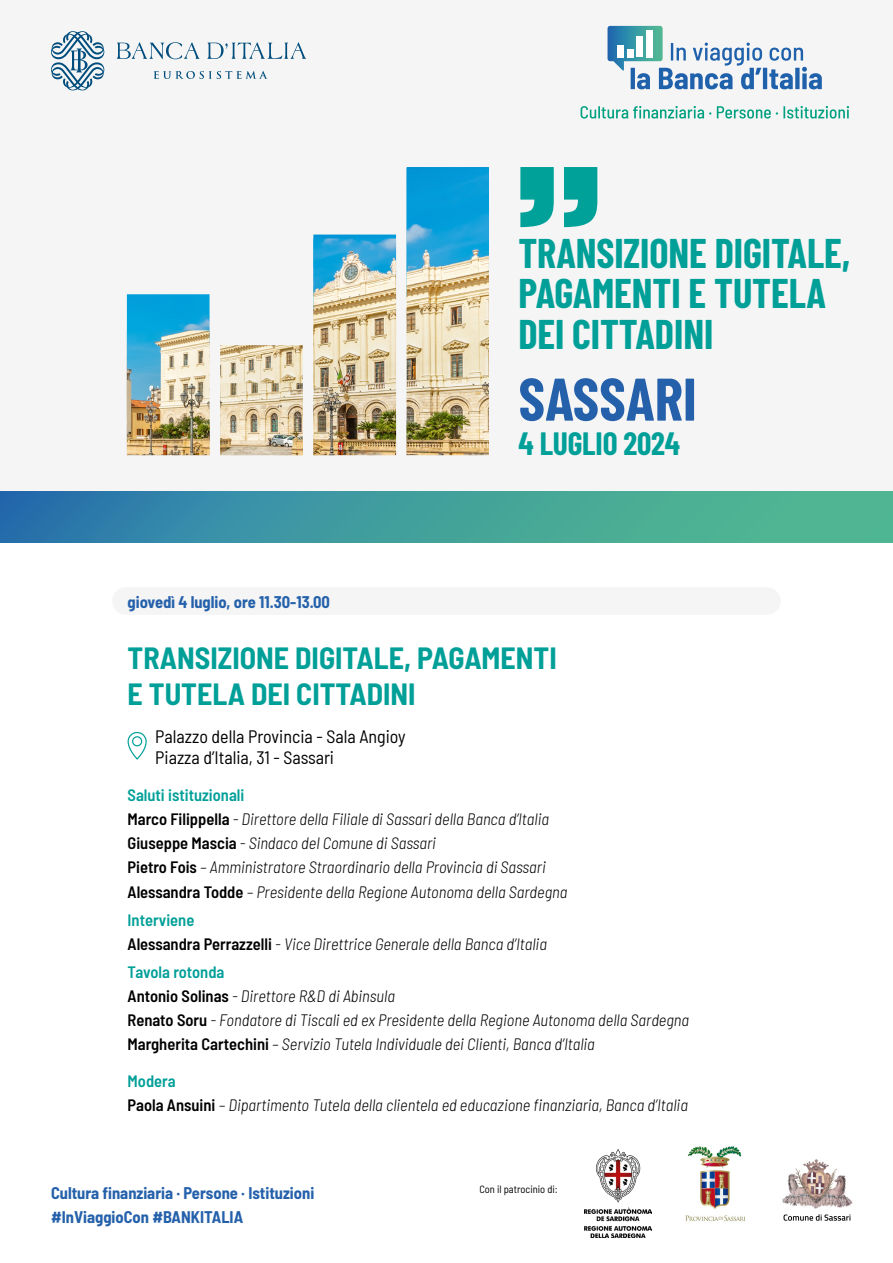
<style>
.page{position:relative;width:893px;height:1263px;background:#fff}
.page>*{position:absolute;margin:0;border:0;box-sizing:border-box;transform-origin:0 0}
.t1{font:700 60px "Barlow Condensed";color:#2561ab}
.t2{font:700 40.5px/40.5px "Barlow Condensed";letter-spacing:-.005em;color:#009f98}
.t3{font:700 31.5px "Barlow Condensed";letter-spacing:-.005em;color:#009f98}
.t4{font:700 semi-condensed 30px/36px "Barlow";color:#009f98}
.testo_corrente{font:semi-condensed 18px/21.6px "Barlow";color:#000}
.testo_corrente-2{font:italic 300 semi-condensed 16.5px "Barlow";color:#000}
.testo_corrente-3{font:700 semi-condensed 16.5px "Barlow";color:#2561ab}
.testo_corrente-4{font:600 semi-condensed 16.5px "Barlow";color:#009f98}
.testo_corrente-5{font:semi-condensed 10.5px "Barlow";color:#000}
.s1{font-weight:600;font-style:normal}
</style>
<div class="page">
<div style="left:112px;top:587px;width:669px;height:28px;background:#f5f5f5;border-radius:14px"></div>
<svg style="left:127px;top:731px;width:20px;height:29px"></svg>
<div style="left:0;top:0;width:893px;height:491px;background:#f5f5f5"></div>
<svg style="left:0;top:491px;width:893px;height:51px;background:#409c9d"></svg>
<svg style="left:117px;top:42px;width:83px;height:17px"></svg>
<svg style="left:207px;top:42px;width:99px;height:17px"></svg>
<svg style="left:154px;top:71px;width:114px;height:8px"></svg>
<svg style="left:51px;top:31px;width:53px;height:59px"></svg>
<svg style="left:520px;top:167px;width:77px;height:60px"></svg>
<svg style="left:607px;top:26px;width:215px;height:63px"></svg>
<svg style="left:581px;top:106px;width:130px;height:13px"></svg>
<svg style="left:717px;top:106px;width:132px;height:13px"></svg>
<img style="left:782px;top:1159px;width:71px;height:50px">
<svg style="left:783px;top:1214px;width:67px;height:7px"></svg>
<img style="left:685px;top:1146px;width:60px;height:76px">
<img style="left:584px;top:1149px;width:68px;height:88px">
<img style="left:127px;top:168px;width:362px;height:287px">
<h1 class="t2" style="left:518px;top:231px;width:333px">TRANSIZIONE DIGITALE,<br>PAGAMENTI E TUTELA<br>DEI CITTADINI</h1>
<h1 class="t1" style="left:518px;top:356px;width:180px">SASSARI</h1>
<h1 class="t3" style="left:518px;top:421px;width:163px">4 LUGLIO 2024</h1>
<h2 class="testo_corrente-3" style="left:128px;top:590px;width:204px">giovedì 4 luglio, ore 11.30-13.00</h2>
<h2 class="t4" style="left:128px;top:638px;width:431px">TRANSIZIONE DIGITALE, PAGAMENTI<br>E TUTELA DEI CITTADINI</h2>
<p class="testo_corrente" style="left:155px;top:724px;width:252px">Palazzo della Provincia - Sala Angioy<br>Piazza d’Italia, 31 - Sassari</p>
<p class="testo_corrente-4" style="left:128px;top:783px;width:118px">Saluti istituzionali</p>
<p class="testo_corrente-2" style="left:128px;top:807px;width:423px"><span class="s1">Marco Filippella</span> - Direttore della Filiale di Sassari della Banca d’Italia</p>
<p class="testo_corrente-2" style="left:128px;top:832px;width:310px"><span class="s1">Giuseppe Mascia</span> - Sindaco del Comune di Sassari</p>
<p class="testo_corrente-2" style="left:128px;top:856px;width:420px"><span class="s1">Pietro Fois</span> – Amministratore Straordinario della Provincia di Sassari</p>
<p class="testo_corrente-2" style="left:128px;top:880px;width:441px"><span class="s1">Alessandra Todde</span> – Presidente della Regione Autonoma della Sardegna</p>
<p class="testo_corrente-4" style="left:128px;top:908px;width:68px">Interviene</p>
<p class="testo_corrente-2" style="left:128px;top:932px;width:421px"><span class="s1">Alessandra Perrazzelli</span> - Vice Direttrice Generale della Banca d’Italia</p>
<p class="testo_corrente-4" style="left:128px;top:960px;width:98px">Tavola rotonda</p>
<p class="testo_corrente-2" style="left:128px;top:984px;width:269px"><span class="s1">Antonio Solinas</span> - Direttore R&amp;D di Abinsula</p>
<p class="testo_corrente-2" style="left:128px;top:1008px;width:563px"><span class="s1">Renato Soru</span> - Fondatore di Tiscali ed ex Presidente della Regione Autonoma della Sardegna</p>
<p class="testo_corrente-2" style="left:128px;top:1032px;width:469px"><span class="s1">Margherita Cartechini</span> – Servizio Tutela Individuale dei Clienti, Banca d’Italia</p>
<p class="testo_corrente-4" style="left:128px;top:1069px;width:50px">Modera</p>
<p class="testo_corrente-2" style="left:128px;top:1093px;width:562px"><span class="s1">Paola Ansuini</span> – Dipartimento Tutela della clientela ed educazione finanziaria, Banca d’Italia</p>
<p class="testo_corrente-3" style="left:51px;top:1180px;width:265px">Cultura finanziaria · Persone · Istituzioni</p>
<p class="testo_corrente-3" style="left:51px;top:1205px;width:194px">#InViaggioCon #BANKITALIA</p>
<p class="testo_corrente-5" style="left:479px;top:1181px;width:80px">Con il patrocinio di:</p>
</div>
